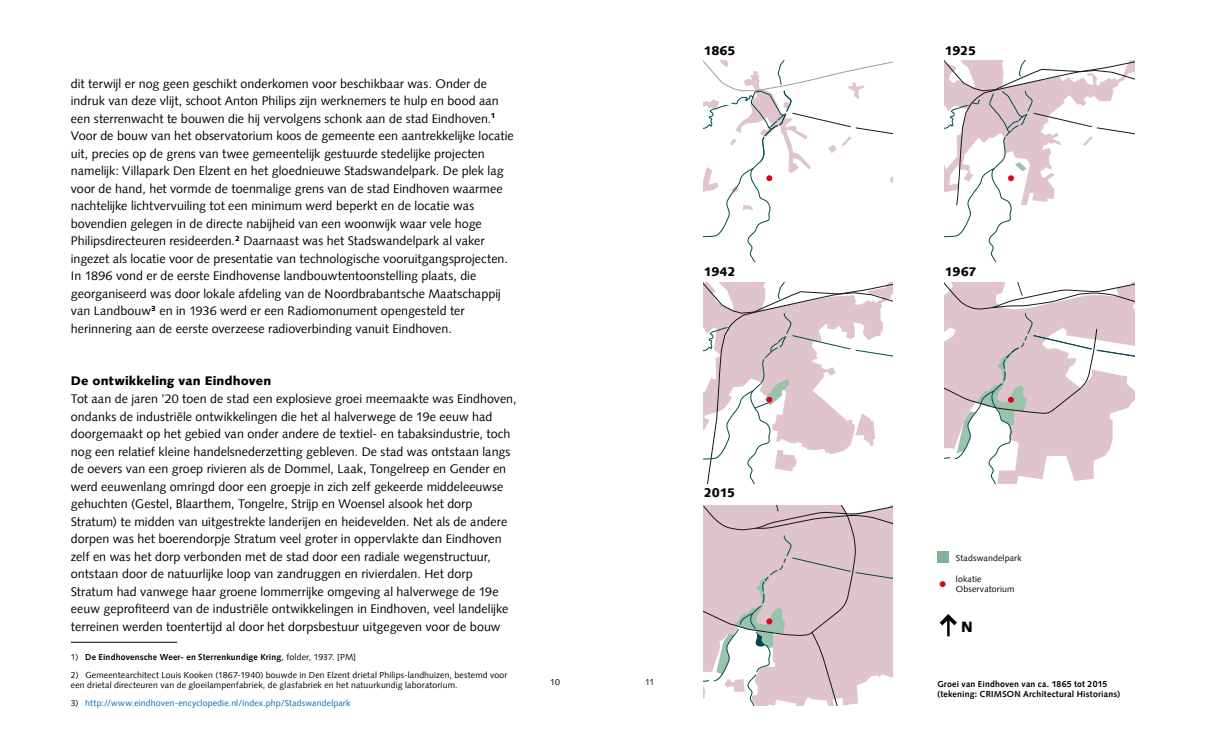
<style>
.page{position:relative;width:1205px;height:745px;background:#fff}
.page>*{position:absolute;margin:0;border:0;box-sizing:border-box;transform-origin:0 0}
.t1{font:900 15px "Syntax Com";color:#000}
.t2{font:12.5px/17.5px "Syntax Com";color:#000}
.t3{font:900 12.5px "Syntax Com";letter-spacing:.005em;color:#000}
.t4{font:8.75px/10.5px "Syntax Com";letter-spacing:.015em;color:#000}
.t5{font:700 8.75px/10.5px "Syntax Com";letter-spacing:.02em;color:#000}
.t6{font:8.75px "Syntax Com";letter-spacing:.015em;color:#006ab3}
.s1{font-weight:400}
.s2{color:#000}
</style>
<div class="page">
<hr style="left:71px;top:641px;width:106px;height:1px;background:#000">
<svg style="left:939px;top:581px;width:7px;height:7px"></svg>
<svg style="left:704px;top:505px;width:189px;height:200px;background:#dac6cb"></svg>
<svg style="left:704px;top:283px;width:189px;height:200px"></svg>
<svg style="left:704px;top:60px;width:189px;height:201px"></svg>
<svg style="left:945px;top:283px;width:189px;height:200px"></svg>
<svg style="left:945px;top:60px;width:189px;height:201px"></svg>
<div style="left:937px;top:551px;width:11px;height:11px;background:#80b298"></div>
<svg style="left:939px;top:614px;width:18px;height:15px"></svg>
<hr style="left:947px;top:616px;width:2px;height:20px;background:#000">
<p class="t2" style="left:71px;top:74px;width:444px">dit terwijl er nog geen geschikt onderkomen voor beschikbaar was. Onder de indruk van deze vlijt, schoot Anton Philips zijn werknemers te hulp en bood aan een sterrenwacht te bouwen die hij vervolgens schonk aan de stad Eindhoven.<sup>1<br></sup>Voor de bouw van het observatorium koos de gemeente een aantrekkelijke locatie uit, precies op de grens van twee gemeentelijk gestuurde stedelijke projecten namelijk: Villapark Den Elzent en het gloednieuwe Stadswandelpark. De plek lag voor de hand, het vormde de toenmalige grens van de stad Eindhoven waarmee nachtelijke lichtvervuiling tot een minimum werd beperkt en de locatie was bovendien gelegen in de directe nabijheid van een woonwijk waar vele hoge Philipsdirecteuren resideerden.<sup>2</sup> Daarnaast was het Stadswandelpark al vaker ingezet als locatie voor de presentatie van technologische vooruitgangsprojecten.<br>In 1896 vond er de eerste Eindhovense landbouwtentoonstelling plaats, die georganiseerd was door lokale afdeling van de Noordbrabantsche Maatschappij van Landbouw<sup>3</sup> en in 1936 werd er een Radiomonument opengesteld ter herinnering aan de eerste overzeese radioverbinding vanuit Eindhoven.</p>
<p class="t3" style="left:71px;top:373px;width:202px">De ontwikkeling van Eindhoven</p>
<p class="t2" style="left:71px;top:389px;width:447px">Tot aan de jaren ’20 toen de stad een explosieve groei meemaakte was Eindhoven, ondanks de industriële ontwikkelingen die het al halverwege de 19e eeuw had doorgemaakt op het gebied van onder andere de textiel- en tabaksindustrie, toch nog een relatief kleine handelsnederzetting gebleven. De stad was ontstaan langs de oevers van een groep rivieren als de Dommel, Laak, Tongelreep en Gender en werd eeuwenlang omringd door een groepje in zich zelf gekeerde middeleeuwse gehuchten (Gestel, Blaarthem, Tongelre, Strijp en Woensel alsook het dorp Stratum) te midden van uitgestrekte landerijen en heidevelden. Net als de andere dorpen was het boerendorpje Stratum veel groter in oppervlakte dan Eindhoven zelf en was het dorp verbonden met de stad door een radiale wegenstructuur, ontstaan door de natuurlijke loop van zandruggen en rivierdalen. Het dorp Stratum had vanwege haar groene lommerrijke omgeving al halverwege de 19e eeuw geprofiteerd van de industriële ontwikkelingen in Eindhoven, veel landelijke terreinen werden toentertijd al door het dorpsbestuur uitgegeven voor de bouw</p>
<p class="t5" style="left:71px;top:651px;width:287px"><span class="s1">1)</span> De Eindhovensche Weer- en Sterrenkundige Kring<span class="s1">, folder, 1937. [PM]</span></p>
<p class="t4" style="left:71px;top:669px;width:438px">2) Gemeentearchitect Louis Kooken (1867-1940) bouwde in Den Elzent drietal Philips-landhuizen, bestemd voor een drietal directeuren van de gloeilampenfabriek, de glasfabriek en het natuurkundig laboratorium.</p>
<p class="t6" style="left:71px;top:697px;width:281px"><span class="s2">3)</span> http://www.eindhoven-encyclopedie.nl/index.php/Stadswandelpark</p>
<p class="t4" style="left:550px;top:676px;width:11px">10</p>
<p class="t4" style="left:645px;top:676px;width:11px">11</p>
<p class="t3" style="left:704px;top:43px;width:33px">1865</p>
<p class="t3" style="left:945px;top:43px;width:33px">1925</p>
<p class="t3" style="left:704px;top:264px;width:33px">1942</p>
<p class="t3" style="left:945px;top:264px;width:33px">1967</p>
<p class="t3" style="left:704px;top:485px;width:33px">2015</p>
<p class="t4" style="left:956px;top:552px;width:67px">Stadswandelpark</p>
<p class="t4" style="left:956px;top:573px;width:60px">lokatie<br>Observatorium</p>
<p class="t1" style="left:961px;top:617px;width:13px">N</p>
<p class="t5" style="left:937px;top:678px;width:184px">Groei van Eindhoven van ca. 1865 tot 2015 (tekening: CRIMSON Architectural Historians)</p>
</div>
